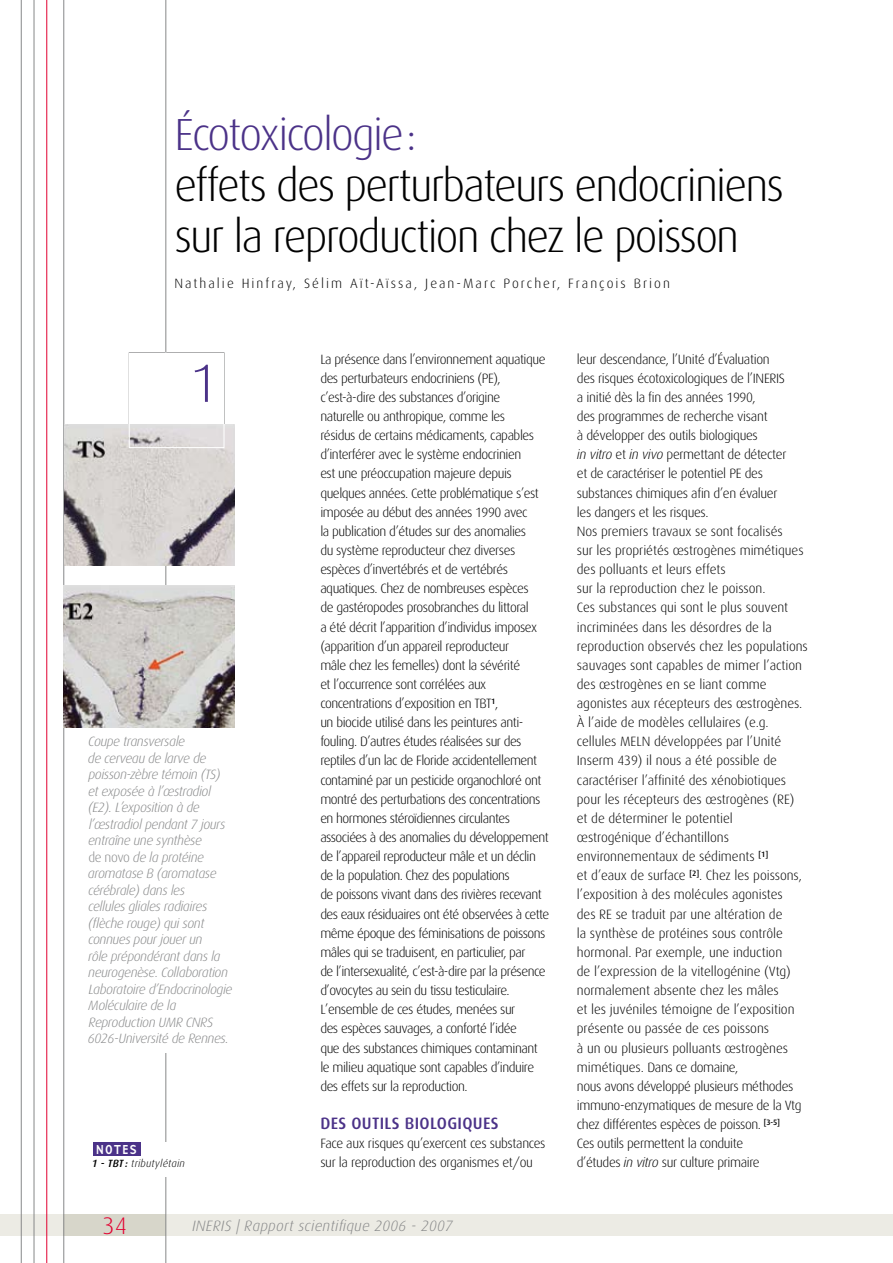
<style>
.page{position:relative;width:893px;height:1263px;background:#fff}
.page>*{position:absolute;margin:0;border:0;box-sizing:border-box;transform-origin:0 0}
.t1{font:300 54px "Dax";color:#4b3288}
.t2{font:300 45px/51px "Dax";letter-spacing:-.04em;color:#000}
.t3{font:300 24px "Dax";color:#e20030}
.t4{font:500 16.5px "Dax";letter-spacing:.02em;color:#4b3288}
.t5{font:italic 300 15px "Dax";letter-spacing:.02em;color:#878889}
.t6{font:300 13.5px/19.2px "Dax";letter-spacing:-.035em;color:#000}
.t7{font:300 13.5px/19.2px "Dax";letter-spacing:-.005em;color:#000}
.t8{font:italic 300 13.5px/16.5px "Dax";letter-spacing:-.03em;color:#878889}
.t9{font:300 13.5px "Dax";letter-spacing:.15em;color:#000}
.t10{font:13.5px "Base Nine";color:#fff}
.t11{font:italic 300 10.5px "Dax";letter-spacing:.02em;color:#000}
.s1{color:#4b3288}
.s2{font-style:normal}
.s3{font-weight:500}
.s4{font-style:italic}
</style>
<div class="page">
<div style="left:0;top:1214px;width:85px;height:21px;background:#ecebe4"></div>
<div style="left:166px;top:1214px;width:727px;height:21px;background:#ecebe4"></div>
<div style="left:64px;top:1214px;width:102px;height:21px;background:#d7d6ca"></div>
<hr style="left:21px;top:0;width:1px;height:1263px;background:#878889">
<hr style="left:34px;top:0;width:1px;height:1263px;background:#878889">
<hr style="left:47px;top:0;width:1px;height:1263px;background:#e20030">
<hr style="left:64px;top:0;width:1px;height:1263px;background:#878889">
<hr style="left:166px;top:0;width:1px;height:1263px;background:#878889">
<div style="left:130px;top:353px;width:94px;height:95px;background:#fff"></div>
<img style="left:64px;top:585px;width:170px;height:143px">
<img style="left:64px;top:424px;width:171px;height:142px">
<div style="left:83px;top:1142px;width:221px;height:34px;background:#fff"></div>
<div style="left:93px;top:1142px;width:47px;height:14px;background:#4b3288"></div>
<p class="t2" style="left:174px;top:109px;width:611px"><span class="s1">écotoxicologie:<br></span>effets des perturbateurs endocriniens sur la reproduction chez le poisson</p>
<p class="t9" style="left:174px;top:276px;width:497px">Nathalie Hinfray, Sélim Aït-Aïssa, Jean-Marc Porcher, François Brion</p>
<p class="t1" style="left:190px;top:354px;width:29px">1</p>
<p class="t8" style="left:88px;top:733px;width:146px">Coupe transversale<br>de cerveau de larve de poisson-zèbre témoin (TS) et exposée à l’œstradiol (E2). L’exposition à de l’œstradiol pendant 7 jours entraîne une synthèse<br><span class="s2">de novo</span> de la protéine aromatase B (aromatase cérébrale) dans les<br>cellules gliales radiaires (flèche rouge) qui sont connues pour jouer un<br>rôle prépondérant dans la neurogenèse. Collaboration<br>Laboratoire d’Endocrinologie<br>Moléculaire de la<br>Reproduction UMR CNRS<br>6026-Université de Rennes.</p>
<p class="t10" style="left:95px;top:1139px;width:9px">NOTES</p>
<p class="t11" style="left:92px;top:1158px;width:95px"><span class="s3">1 - TBT :</span> tributylétain</p>
<p class="t6" style="left:320px;top:349px;width:231px">La présence dans l’environnement aquatique des perturbateurs endocriniens (PE), c’est-à-dire des substances d’origine<br>naturelle ou anthropique, comme les<br>résidus de certains médicaments, capables d’interférer avec le système endocrinien<br>est une préoccupation majeure depuis quelques années. Cette problématique s’est imposée au début des années 1990 avec<br>la publication d’études sur des anomalies<br>du système reproducteur chez diverses espèces d’invertébrés et de vertébrés aquatiques. Chez de nombreuses espèces<br>de gastéropodes prosobranches du littoral<br>a été décrit l’apparition d’individus imposex (apparition d’un appareil reproducteur<br>mâle chez les femelles) dont la sévérité<br>et l’occurrence sont corrélées aux concentrations d’exposition en TBT<sup>1</sup>,<br>un biocide utilisé dans les peintures anti&shy;fouling. D’autres études réalisées sur des reptiles d’un lac de Floride accidentellement contaminé par un pesticide organochloré ont montré des perturbations des concentrations en hormones stéroïdiennes circulantes associées à des anomalies du développement de l’appareil reproducteur mâle et un déclin de la population. Chez des populations<br>de poissons vivant dans des rivières recevant des eaux résiduaires ont été observées à cette même époque des féminisations de poissons mâles qui se traduisent, en particulier, par<br>de l’intersexualité, c’est-à-dire par la présence d’ovocytes au sein du tissu testiculaire.<br>L’ensemble de ces études, menées sur<br>des espèces sauvages, a conforté l’idée<br>que des substances chimiques contaminant le milieu aquatique sont capables d’induire des effets sur la reproduction.</p>
<p class="t4" style="left:320px;top:1114px;width:180px">DES OUTILS BIOLOGIQUES</p>
<p class="t6" style="left:320px;top:1134px;width:227px">Face aux risques qu’exercent ces substances sur la reproduction des organismes et/ou</p>
<p class="t3" style="left:103px;top:1212px;width:26px">34</p>
<p class="t5" style="left:192px;top:1217px;width:262px">INERIS | Rapport scientifique 2006 - 2007</p>
<p class="t7" style="left:577px;top:349px;width:233px">leur descendance, l’Unité d’évaluation<br>des risques écotoxicologiques de l’INERIS<br>a initié dès la fin des années 1990,<br>des programmes de recherche visant<br>à développer des outils biologiques<br><span class="s4">in vitro</span> et <span class="s4">in vivo</span> permettant de détecter<br>et de caractériser le potentiel PE des substances chimiques afin d’en évaluer<br>les dangers et les risques.<br>Nos premiers travaux se sont focalisés<br>sur les propriétés œstrogènes mimétiques des polluants et leurs effets<br>sur la reproduction chez le poisson.<br>Ces substances qui sont le plus souvent incriminées dans les désordres de la reproduction observés chez les populations sauvages sont capables de mimer l’action des œstrogènes en se liant comme agonistes aux récepteurs des œstrogènes. à l’aide de modèles cellulaires (e.g. cellules MELN développées par l’Unité Inserm 439) il nous a été possible de caractériser l’affinité des xénobiotiques pour les récepteurs des œstrogènes (RE) et de déterminer le potentiel œstrogénique d’échantillons environnementaux de sédiments <sup>[1]<br></sup>et d’eaux de surface <sup>[2]</sup>. Chez les poissons, l’exposition à des molécules agonistes<br>des RE se traduit par une altération de<br>la synthèse de protéines sous contrôle hormonal. Par exemple, une induction<br>de l’expression de la vitellogénine (Vtg) normalement absente chez les mâles<br>et les juvéniles témoigne de l’exposition présente ou passée de ces poissons<br>à un ou plusieurs polluants œstrogènes mimétiques. Dans ce domaine,<br>nous avons développé plusieurs méthodes immuno-enzymatiques de mesure de la Vtg chez différentes espèces de poisson. <sup>[3-5]<br></sup>Ces outils permettent la conduite<br>d’études <span class="s4">in vitro</span> sur culture primaire</p>
</div>
